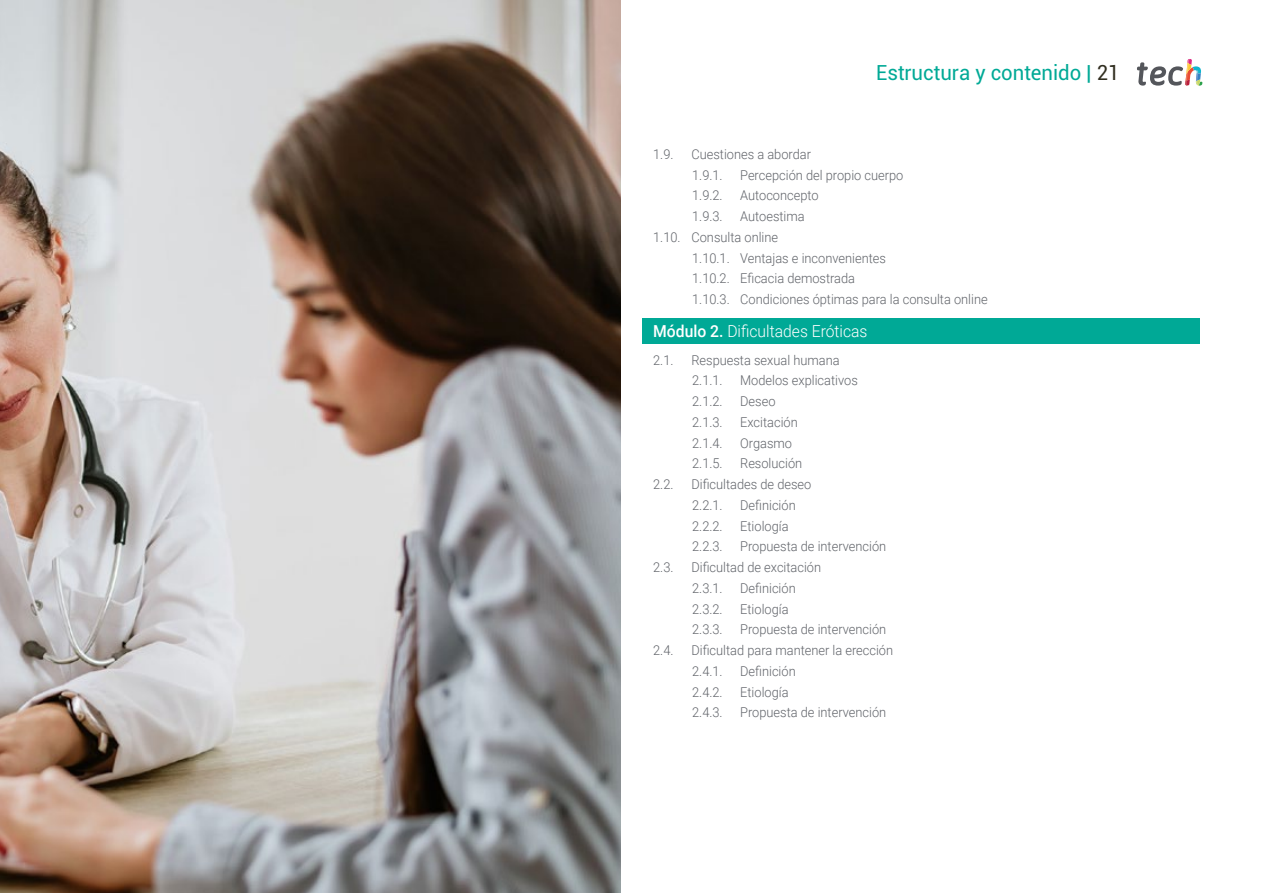
<style>
.page{position:relative;width:1263px;height:893px;background:#fff}
.page>*{position:absolute;margin:0;border:0;box-sizing:border-box;transform-origin:0 0}
.t1{font:21px "Roboto";color:#00a996}
.t2{font:300 16.5px "Roboto";color:#fff;scale:.95 1}
.t3{font:300 13.5px/20.7px "Roboto";color:#61646a;scale:.95 1}
.s1{color:#312e20}
.s2{font-weight:500}
</style>
<div class="page">
<img style="left:0;top:0;width:621px;height:893px">
<svg style="left:1137px;top:59px;width:65px;height:27px"></svg>
<div style="left:642px;top:319px;width:557px;height:25px;background:#00a996"></div>
<h1 class="t1" style="left:876px;top:57px;width:245px">Estructura y contenido | <span class="s1">21</span></h1>
<p class="t3" style="left:653px;top:143px;width:23px">1.9.</p>
<p class="t3" style="left:691px;top:143px;width:127px">Cuestiones a abordar<br>1.9.1.</p>
<p class="t3" style="left:740px;top:164px;width:173px">Percepción del propio cuerpo</p>
<p class="t3" style="left:692px;top:185px;width:34px">1.9.2.</p>
<p class="t3" style="left:740px;top:185px;width:84px">Autoconcepto</p>
<p class="t3" style="left:692px;top:206px;width:34px">1.9.3.</p>
<p class="t3" style="left:653px;top:206px;width:161px;text-indent:87px">Autoestima<br>1.10. Consulta online</p>
<p class="t3" style="left:692px;top:247px;width:313px">1.10.1. Ventajas e inconvenientes<br>1.10.2. Eficacia demostrada<br>1.10.3. Condiciones óptimas para la consulta online</p>
<p class="t2" style="left:653px;top:320px;width:227px"><span class="s2">Módulo 2.</span> Dificultades Eróticas</p>
<p class="t3" style="left:653px;top:349px;width:23px">2.1.</p>
<p class="t3" style="left:691px;top:349px;width:157px">Respuesta sexual humana<br>2.1.1.</p>
<p class="t3" style="left:740px;top:370px;width:125px">Modelos explicativos</p>
<p class="t3" style="left:692px;top:390px;width:34px">2.1.2.</p>
<p class="t3" style="left:740px;top:390px;width:39px">Deseo</p>
<p class="t3" style="left:692px;top:411px;width:34px">2.1.3.</p>
<p class="t3" style="left:740px;top:411px;width:62px">Excitación</p>
<p class="t3" style="left:692px;top:432px;width:34px">2.1.4.</p>
<p class="t3" style="left:740px;top:432px;width:56px">Orgasmo</p>
<p class="t3" style="left:692px;top:453px;width:34px">2.1.5.</p>
<p class="t3" style="left:740px;top:453px;width:67px">Resolución</p>
<p class="t3" style="left:653px;top:473px;width:23px">2.2.</p>
<p class="t3" style="left:691px;top:473px;width:128px">Dificultades de deseo<br>2.2.1.</p>
<p class="t3" style="left:740px;top:494px;width:60px">Definición</p>
<p class="t3" style="left:692px;top:515px;width:34px">2.2.2.</p>
<p class="t3" style="left:740px;top:515px;width:52px">Etiología</p>
<p class="t3" style="left:692px;top:536px;width:34px">2.2.3.</p>
<p class="t3" style="left:740px;top:536px;width:155px">Propuesta de intervención</p>
<p class="t3" style="left:653px;top:556px;width:23px">2.3.</p>
<p class="t3" style="left:691px;top:556px;width:138px">Dificultad de excitación<br>2.3.1.</p>
<p class="t3" style="left:740px;top:577px;width:60px">Definición</p>
<p class="t3" style="left:692px;top:598px;width:34px">2.3.2.</p>
<p class="t3" style="left:740px;top:598px;width:52px">Etiología</p>
<p class="t3" style="left:692px;top:619px;width:34px">2.3.3.</p>
<p class="t3" style="left:740px;top:619px;width:155px">Propuesta de intervención</p>
<p class="t3" style="left:653px;top:639px;width:23px">2.4.</p>
<p class="t3" style="left:691px;top:639px;width:214px">Dificultad para mantener la erección<br>2.4.1.</p>
<p class="t3" style="left:740px;top:660px;width:60px">Definición</p>
<p class="t3" style="left:692px;top:681px;width:34px">2.4.2.</p>
<p class="t3" style="left:740px;top:681px;width:52px">Etiología</p>
<p class="t3" style="left:692px;top:702px;width:34px">2.4.3.</p>
<p class="t3" style="left:740px;top:702px;width:155px">Propuesta de intervención</p>
</div>
